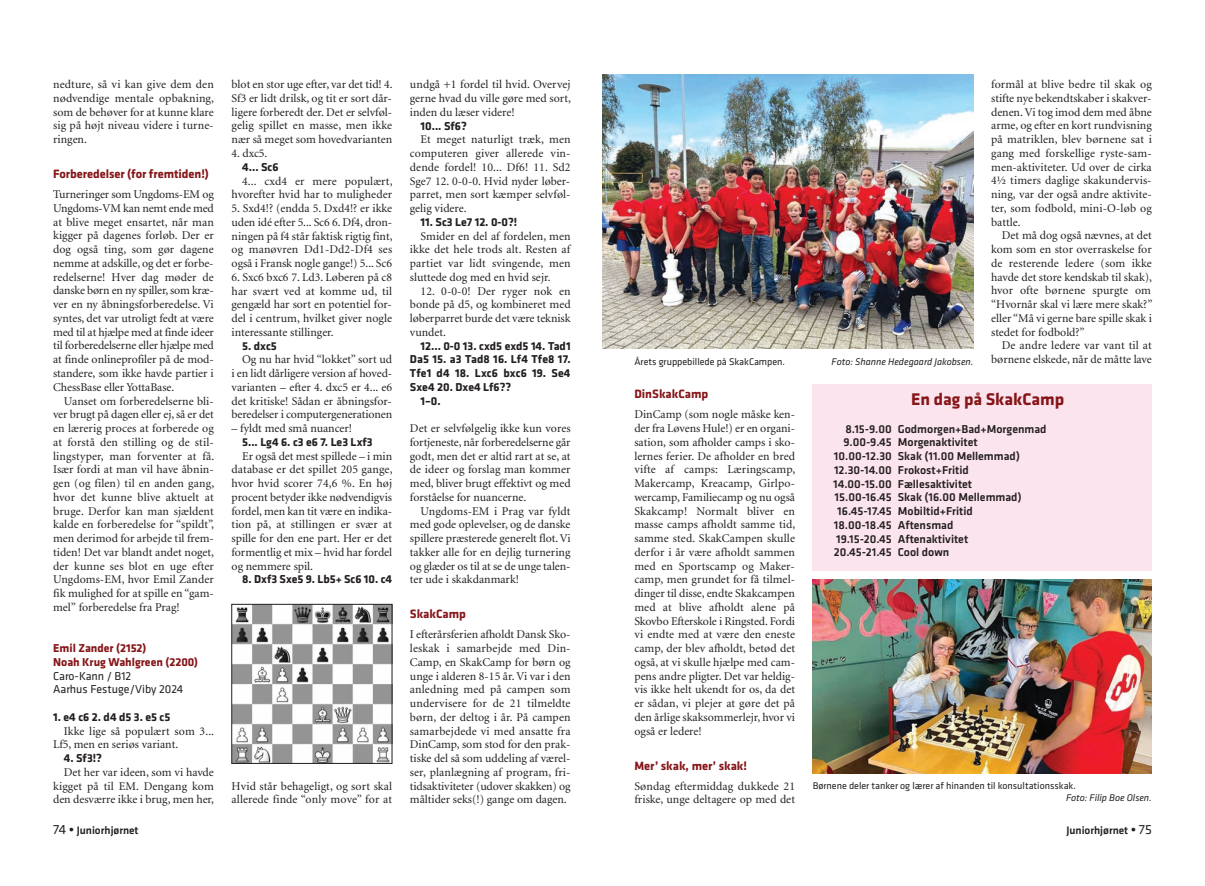
<style>
.page{position:relative;width:1205px;height:886px;background:#fff}
.page>*{position:absolute;margin:0;border:0;box-sizing:border-box;transform-origin:0 0}
.t1{font:700 17.5px "Klavika";color:#851518}
.t2{font:700 12.5px "Klavika";color:#851518}
.t3{font:11.88px/13.8px "Minion";color:#231f20;text-align:justify}
.t4{font:500 11.88px "Klavika";color:#231f20}
.t5{font:700 11.88px "Klavika";color:#231f20}
.t6{font:700 11.88px/13.8px "Klavika";color:#851518}
.t7{font:11.88px/13.8px "Klavika";color:#231f20}
.t8{font:500 11.25px "Klavika";color:#231f20}
.t9{font:10px "Klavika";color:#231f20}
.t10{font:italic 10px "Klavika";color:#231f20}
.s1{font-weight:400;font-size:13.75px}
.s2{font-weight:700;font-size:13.75px}
</style>
<div class="page">
<img style="left:233px;top:606px;width:157px;height:155px">
<div style="left:231px;top:604px;width:161px;height:159px;border:1px solid #231f20"></div>
<img style="left:602px;top:74px;width:371px;height:274px">
<div style="left:813px;top:384px;width:339px;height:186px;background:#fce4ee"></div>
<img style="left:813px;top:580px;width:339px;height:193px">
<p class="t3" style="left:53px;top:78px;width:162px">nedture, så vi kan give dem den nødvendige mentale opbakning, som de behøver for at kunne klare sig på højt niveau videre i turne&shy;ringen.</p>
<p class="t2" style="left:53px;top:170px;width:157px">Forberedelser (for fremtiden!)</p>
<p class="t3" style="left:53px;top:188px;width:162px">Turneringer som Ungdoms-EM og Ungdoms-VM kan nemt ende med at blive meget ensartet, når man kigger på dagenes forløb. Der er dog også ting, som gør dagene nemme at adskille, og det er forbe&shy;redelserne! Hver dag møder de danske børn en ny spiller, som kræ&shy;ver en ny åbningsforberedelse. Vi syntes, det var utroligt fedt at være med til at hjælpe med at finde ideer til forberedelserne eller hjælpe med at finde onlineprofiler på de mod&shy;standere, som ikke havde partier i ChessBase eller YottaBase.</p>
<p class="t3" style="left:53px;top:395px;width:163px;text-indent:11px">Uanset om forberedelserne bli&shy;ver brugt på dagen eller ej, så er det en lærerig proces at forberede og at forstå den stilling og de stil&shy;lingstyper, man forventer at få.<br>Især fordi at man vil have åbnin&shy;gen (og filen) til en anden gang, hvor det kunne blive aktuelt at bruge. Derfor kan man sjældent kalde en forberedelse for “spildt”, men derimod for arbejde til frem&shy;tiden! Det var blandt andet noget, der kunne ses blot en uge efter Ungdoms-EM, hvor Emil Zander fik mulighed for at spille en “gam&shy;mel” forberedelse fra Prag!</p>
<p class="t6" style="left:53px;top:642px;width:146px">Emil Zander (2152)<br>Noah Krug Wahlgreen (2200)</p>
<p class="t7" style="left:53px;top:670px;width:131px">Caro-Kann / B12<br>Aarhus Festuge/Viby 2024</p>
<p class="t5" style="left:53px;top:713px;width:119px">1. e4 c6 2. d4 d5 3. e5 c5</p>
<p class="t3" style="left:53px;top:725px;width:162px;text-indent:11px">Ikke lige så populært som 3...<br>Lf5, men en seriøs variant.</p>
<p class="t5" style="left:64px;top:754px;width:40px">4. Sf3!?</p>
<p class="t3" style="left:53px;top:766px;width:162px;text-indent:11px">Det her var ideen, som vi havde kigget på til EM. Dengang kom den desværre ikke i brug, men her,</p>
<p class="t3" style="left:231px;top:78px;width:162px">blot en stor uge efter, var det tid! 4.<br>Sf3 er lidt drilsk, og tit er sort dår&shy;ligere forberedt der. Det er selvføl&shy;gelig spillet en masse, men ikke nær så meget som hovedvarianten</p>
<p class="t3" style="left:231px;top:147px;width:37px">4. dxc5.</p>
<p class="t5" style="left:242px;top:163px;width:38px">4... Sc6</p>
<p class="t3" style="left:231px;top:175px;width:162px;text-align:right">4... cxd4 er mere populært, hvorefter hvid har to muligheder</p>
<p class="t3" style="left:231px;top:202px;width:162px">5. Sxd4!? (endda 5. Dxd4!? er ikke uden idé efter 5... Sc6 6. Df4, dron&shy;ningen på f4 står faktisk rigtig fint, og manøvren Dd1-Dd2-Df4 ses også i Fransk nogle gange!) 5... Sc6</p>
<p class="t3" style="left:231px;top:271px;width:162px">6. Sxc6 bxc6 7. Ld3. Løberen på c8 har svært ved at komme ud, til gengæld har sort en potentiel for&shy;del i centrum, hvilket giver nogle interessante stillinger.</p>
<p class="t5" style="left:242px;top:342px;width:36px">5. dxc5</p>
<p class="t3" style="left:231px;top:354px;width:162px;text-indent:11px">Og nu har hvid “lokket” sort ud i en lidt dårligere version af hoved&shy;varianten – efter 4. dxc5 er 4... e6 det kritiske! Sådan er åbningsfor&shy;beredelser i computergenerationen</p>
<p class="t3" style="left:231px;top:422px;width:122px">– fyldt med små nuancer!</p>
<p class="t5" style="left:242px;top:438px;width:132px">5... Lg4 6. c3 e6 7. Le3 Lxf3</p>
<p class="t3" style="left:231px;top:450px;width:162px;text-indent:11px">Er også det mest spillede – i min database er det spillet 205 gange, hvor hvid scorer 74,6 %. En høj procent betyder ikke nødvendigvis fordel, men kan tit være en indika&shy;tion på, at stillingen er svær at spille for den ene part. Her er det formentlig et mix – hvid har fordel og nemmere spil.</p>
<p class="t5" style="left:242px;top:575px;width:152px">8. Dxf3 Sxe5 9. Lb5+ Sc6 10. c4</p>
<p class="t3" style="left:231px;top:780px;width:162px">Hvid står behageligt, og sort skal allerede finde “only move” for at</p>
<p class="t3" style="left:410px;top:79px;width:162px">undgå +1 fordel til hvid. Overvej gerne hvad du ville gøre med sort, inden du læser videre!</p>
<p class="t5" style="left:420px;top:122px;width:48px">10... Sf6?</p>
<p class="t3" style="left:410px;top:134px;width:162px;text-indent:11px">Et meget naturligt træk, men computeren giver allerede vin&shy;dende fordel! 10... Df6! 11. Sd2<br>Sge7 12. 0-0-0. Hvid nyder løber&shy;parret, men sort kæmper selvføl&shy;gelig videre.</p>
<p class="t5" style="left:420px;top:218px;width:98px">11. Sc3 Le7 12. 0-0?!</p>
<p class="t3" style="left:410px;top:230px;width:162px;text-indent:11px">Smider en del af fordelen, men ikke det hele trods alt. Resten af partiet var lidt svingende, men sluttede dog med en hvid sejr.</p>
<p class="t3" style="left:410px;top:285px;width:162px;text-indent:11px">12. 0-0-0! Der ryger nok en bonde på d5, og kombineret med løberparret burde det være teknisk vundet.</p>
<p class="t5" style="left:420px;top:342px;width:152px">12... 0-0 13. cxd5 exd5 14. Tad1</p>
<p class="t5" style="left:410px;top:355px;width:162px">Da5 15. a3 Tad8 16. Lf4 Tfe8 17.</p>
<p class="t5" style="left:410px;top:369px;width:162px">Tfe1 d4 18. Lxc6 bxc6 19. Se4</p>
<p class="t5" style="left:410px;top:383px;width:103px">Sxe4 20. Dxe4 Lf6??</p>
<p class="t5" style="left:420px;top:397px;width:22px">1–0.</p>
<p class="t3" style="left:410px;top:422px;width:162px">Det er selvfølgelig ikke kun vores fortjeneste, når forberedelserne går godt, men det er altid rart at se, at de ideer og forslag man kommer med, bliver brugt effektivt og med forståelse for nuancerne.</p>
<p class="t3" style="left:410px;top:505px;width:162px;text-indent:11px">Ungdoms-EM i Prag var fyldt med gode oplevelser, og de danske spillere præsterede generelt flot. Vi takker alle for en dejlig turnering og glæder os til at se de unge talen&shy;ter ude i skakdanmark!</p>
<p class="t2" style="left:410px;top:610px;width:58px">SkakCamp</p>
<p class="t3" style="left:410px;top:628px;width:162px">I efterårsferien afholdt Dansk Sko&shy;leskak i samarbejde med Din-Camp, en SkakCamp for børn og unge i alderen 8-15 år. Vi var i den anledning med på campen som undervisere for de 21 tilmeldte børn, der deltog i år. På campen samarbejdede vi med ansatte fra DinCamp, som stod for den prak&shy;tiske del så som uddeling af værel&shy;ser, planlægning af program, fri&shy;tidsaktiviteter (udover skakken) og måltider seks(!) gange om dagen.</p>
<p class="t3" style="left:991px;top:78px;width:162px">formål at blive bedre til skak og stifte nye bekendtskaber i skakver&shy;denen. Vi tog imod dem med åbne arme, og efter en kort rundvisning på matriklen, blev børnene sat i gang med forskellige ryste-sam&shy;men-aktiviteter. Ud over de cirka 4½ timers daglige skakundervis&shy;ning, var der også andre aktivite&shy;ter, som fodbold, mini-O-løb og battle.</p>
<p class="t3" style="left:991px;top:230px;width:163px;text-align:left;text-indent:11px">Det må dog også nævnes, at det kom som en stor overraskelse for de resterende ledere (som ikke havde det store kendskab til skak), hvor ofte børnene spurgte om “Hvornår skal vi lære mere skak?” eller “Må vi gerne bare spille skak i stedet for fodbold?”</p>
<p class="t3" style="left:991px;top:340px;width:162px;text-align:right">De andre ledere var vant til at børnene elskede, når de måtte lave</p>
<p class="t9" style="left:634px;top:358px;width:152px">Årets gruppebillede på SkakCampen.</p>
<p class="t10" style="left:831px;top:358px;width:143px">Foto: Shanne Hedegaard Jakobsen.</p>
<h1 class="t1" style="left:911px;top:393px;width:155px">En dag på SkakCamp</h1>
<p class="t4" style="left:845px;top:425px;width:203px">8.15-9.00 Godmorgen+Bad+Morgenmad</p>
<p class="t4" style="left:843px;top:438px;width:136px">9.00-9.45 Morgenaktivitet</p>
<p class="t4" style="left:834px;top:452px;width:188px">10.00-12.30 Skak (11.00 Mellemmad)</p>
<p class="t4" style="left:834px;top:466px;width:136px">12.30-14.00 Frokost+Fritid</p>
<p class="t4" style="left:833px;top:480px;width:140px">14.00-15.00 Fællesaktivitet</p>
<p class="t4" style="left:834px;top:493px;width:189px">15.00-16.45 Skak (16.00 Mellemmad)</p>
<p class="t4" style="left:837px;top:507px;width:137px">16.45-17.45 Mobiltid+Fritid</p>
<p class="t4" style="left:834px;top:521px;width:121px">18.00-18.45 Aftensmad</p>
<p class="t4" style="left:836px;top:535px;width:134px">19.15-20.45 Aftenaktivitet</p>
<p class="t4" style="left:834px;top:548px;width:117px">20.45-21.45 Cool down</p>
<p class="t2" style="left:634px;top:390px;width:75px">DinSkakCamp</p>
<p class="t3" style="left:634px;top:408px;width:162px">DinCamp (som nogle måske ken&shy;der fra Løvens Hule!) er en organi&shy;sation, som afholder camps i sko&shy;lernes ferier. De afholder en bred vifte af camps: Læringscamp, Makercamp, Kreacamp, Girlpo&shy;wercamp, Familiecamp og nu også Skakcamp! Normalt bliver en masse camps afholdt samme tid, samme sted. SkakCampen skulle derfor i år være afholdt sammen med en Sportscamp og Maker&shy;camp, men grundet for få tilmel&shy;dinger til disse, endte Skakcampen med at blive afholdt alene på Skovbo Efterskole i Ringsted. Fordi vi endte med at være den eneste camp, der blev afholdt, betød det også, at vi skulle hjælpe med cam&shy;pens andre pligter. Det var heldig&shy;vis ikke helt ukendt for os, da det er sådan, vi plejer at gøre det på den årlige skaksommerlejr, hvor vi også er ledere!</p>
<p class="t2" style="left:634px;top:761px;width:114px">Mer’ skak, mer’ skak!</p>
<p class="t3" style="left:634px;top:780px;width:162px">Søndag eftermiddag dukkede 21 friske, unge deltagere op med det</p>
<p class="t9" style="left:813px;top:782px;width:265px">Børnene deler tanker og lærer af hinanden til konsultationsskak.</p>
<p class="t10" style="left:1066px;top:794px;width:87px">Foto: Filip Boe Olsen.</p>
<p class="t8" style="left:53px;top:826px;width:87px"><span class="s1">74</span> <span class="s2">•</span> Juniorhjørnet</p>
<p class="t8" style="left:1066px;top:826px;width:87px">Juniorhjørnet <span class="s2">•</span> <span class="s1">75</span></p>
</div>
